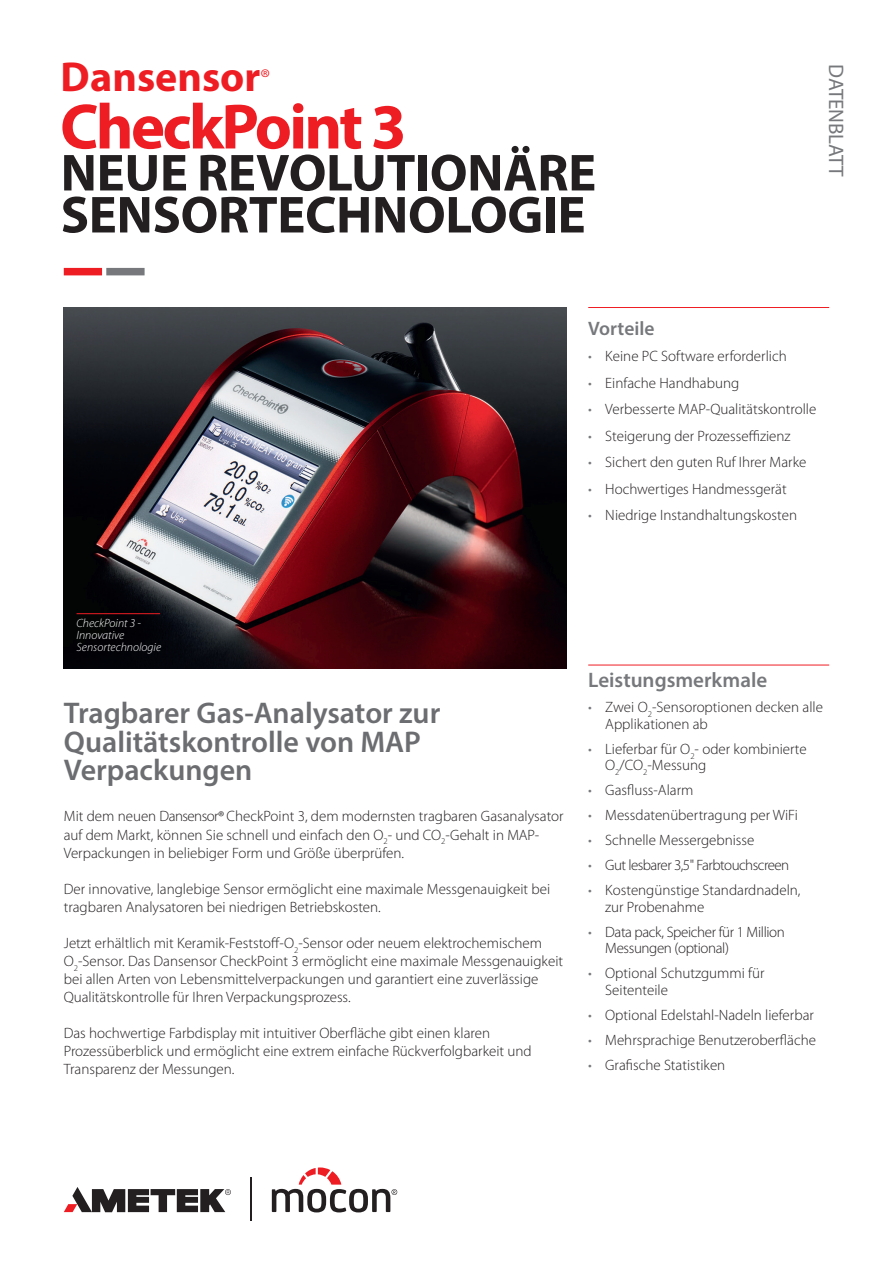
<style>
.page{position:relative;width:893px;height:1263px;background:#fff}
.page>*{position:absolute;margin:0;border:0;box-sizing:border-box;transform-origin:0 0}
.t1{font:700 64.5px "Myriad Pro";letter-spacing:-.04em;color:#ee1d23}
.t2{font:700 52.5px/42px "Myriad Pro";letter-spacing:-.005em;color:#231f20}
.t3{font:700 42px "Myriad Pro";color:#ee1d23}
.t4{font:600 30px/28.5px "Myriad Pro";color:#6c6d70}
.t5{font:600 21px "Myriad Pro";color:#76787b}
.t6{font:21px "Myriad Pro";letter-spacing:-.005em;color:#76787b}
.t7{font:600 19.5px "Myriad Pro";color:#76787b}
.t8{font:300 15px/18px "Myriad Pro";color:#231f20}
.t9{font:300 15px/16.5px "Myriad Pro";letter-spacing:-.025em;color:#231f20}
.t10{font:300 15px "Myriad Pro";letter-spacing:-.035em;color:#231f20}
.t11{font:italic 300 12px/12px "Myriad Pro";color:#fff}
.s1{font-weight:300;font-size:24.45px}
.s2{color:#76787b}
.s3{font-size:15.75px}
</style>
<div class="page">
<img style="left:64px;top:307px;width:503px;height:362px">
<hr style="left:588px;top:307px;width:241px;height:1px;background:#ee1d23">
<hr style="left:588px;top:665px;width:241px;height:1px;background:#ee1d23">
<hr style="left:77px;top:613px;width:83px;height:1px;background:#ee1d23">
<div style="left:64px;top:268px;width:38px;height:7px;background:#ee1d23"></div>
<div style="left:106px;top:268px;width:39px;height:7px;background:#76787b"></div>
<svg style="left:272px;top:1167px;width:125px;height:45px"></svg>
<hr style="left:251px;top:1177px;width:1px;height:43px;background:#231f20">
<svg style="left:64px;top:1187px;width:167px;height:25px"></svg>
<h3 class="t3" style="left:61px;top:50px;width:211px">Dansensor<span class="s1">®</span></h3>
<h1 class="t1" style="left:60px;top:85px;width:348px">CheckPoint 3</h1>
<h2 class="t2" style="left:61px;top:150px;width:537px">NEUE REVOLUTIONÄRE<br>SENSORTECHNOLOGIE</h2>
<h3 class="t6" style="left:849px;top:64px;width:114px;rotate:90deg">DATENBLATT</h3>
<h3 class="t7" style="left:588px;top:316px;width:68px">Vorteile</h3>
<p class="t8" style="left:588px;top:347px;width:200px"><span class="s2">•</span> Keine PC Software erforderlich</p>
<p class="t8" style="left:588px;top:374px;width:152px"><span class="s2">•</span> Einfache Handhabung</p>
<p class="t8" style="left:588px;top:400px;width:230px"><span class="s2">•</span> Verbesserte MAP-Qualitätskontrolle</p>
<p class="t8" style="left:588px;top:427px;width:204px"><span class="s2">•</span> Steigerung der Prozesseffizienz</p>
<p class="t8" style="left:588px;top:453px;width:220px"><span class="s2">•</span> Sichert den guten Ruf Ihrer Marke</p>
<p class="t8" style="left:588px;top:480px;width:200px"><span class="s2">•</span> Hochwertiges Handmessgerät</p>
<p class="t8" style="left:588px;top:506px;width:210px"><span class="s2">•</span> Niedrige Instandhaltungskosten</p>
<p class="t11" style="left:77px;top:617px;width:86px">CheckPoint 3 -<br>Innovative<br>Sensortechnologie</p>
<h3 class="t4" style="left:64px;top:698px;width:378px">Tragbarer Gas-Analysator zur<br>Qualitätskontrolle von MAP<br>Verpackungen</h3>
<p class="t8" style="left:64px;top:807px;width:501px">Mit dem neuen Dansensor<span class="s3">®</span> CheckPoint 3, dem modernsten tragbaren Gasanalysator auf dem Markt, können Sie schnell und einfach den O<sub>2</sub>- und CO<sub>2</sub>-Gehalt in MAP-<br>Verpackungen in beliebiger Form und Größe überprüfen.</p>
<p class="t8" style="left:64px;top:879px;width:488px">Der innovative, langlebige Sensor ermöglicht eine maximale Messgenauigkeit bei tragbaren Analysatoren bei niedrigen Betriebskosten.</p>
<p class="t8" style="left:64px;top:933px;width:501px">Jetzt erhältlich mit Keramik-Feststoff-O<sub>2</sub>-Sensor oder neuem elektrochemischem O<sub>2</sub>-Sensor. Das Dansensor CheckPoint 3 ermöglicht eine maximale Messgenauigkeit bei allen Arten von Lebensmittelverpackungen und garantiert eine zuverlässige Qualitätskontrolle für Ihren Verpackungsprozess.</p>
<p class="t8" style="left:64px;top:1023px;width:469px">Das hochwertige Farbdisplay mit intuitiver Oberfläche gibt einen klaren<br>Prozessüberblick und ermöglicht eine extrem einfache Rückverfolgbarkeit und<br>Transparenz der Messungen.</p>
<h3 class="t5" style="left:588px;top:667px;width:181px">Leistungsmerkmale</h3>
<p class="t8" style="left:605px;top:699px;width:219px;line-height:16.5px;text-indent:-17px"><span class="s2">•</span> Zwei O<sub>2</sub>-Sensoroptionen decken alle<br>Applikationen ab</p>
<p class="t8" style="left:605px;top:740px;width:203px;line-height:16.5px;text-indent:-17px"><span class="s2">•</span> Lieferbar für O<sub>2</sub>- oder kombinierte<br>O<sub>2</sub>/CO<sub>2</sub>-Messung</p>
<p class="t8" style="left:588px;top:781px;width:107px"><span class="s2">•</span> Gasfluss-Alarm</p>
<p class="t8" style="left:588px;top:806px;width:211px"><span class="s2">•</span> Messdatenübertragung per WiFi</p>
<p class="t8" style="left:588px;top:831px;width:168px"><span class="s2">•</span> Schnelle Messergebnisse</p>
<p class="t10" style="left:588px;top:856px;width:203px"><span class="s2">•</span> Gut lesbarer 3,5" Farbtouchscreen</p>
<p class="t8" style="left:605px;top:882px;width:197px;line-height:16.5px;text-indent:-17px"><span class="s2">•</span> Kostengünstige Standardnadeln, zur Probenahme</p>
<p class="t9" style="left:605px;top:923px;width:181px;text-indent:-17px"><span class="s2">•</span> Data pack, Speicher für 1 Million<br>Messungen (optional)</p>
<p class="t8" style="left:605px;top:965px;width:161px;line-height:16.5px;text-indent:-17px"><span class="s2">•</span> Optional Schutzgummi für<br>Seitenteile</p>
<p class="t8" style="left:588px;top:1006px;width:227px"><span class="s2">•</span> Optional Edelstahl-Nadeln lieferbar</p>
<p class="t8" style="left:588px;top:1031px;width:229px"><span class="s2">•</span> Mehrsprachige Benutzeroberfläche</p>
<p class="t8" style="left:588px;top:1056px;width:139px"><span class="s2">•</span> Grafische Statistiken</p>
</div>
